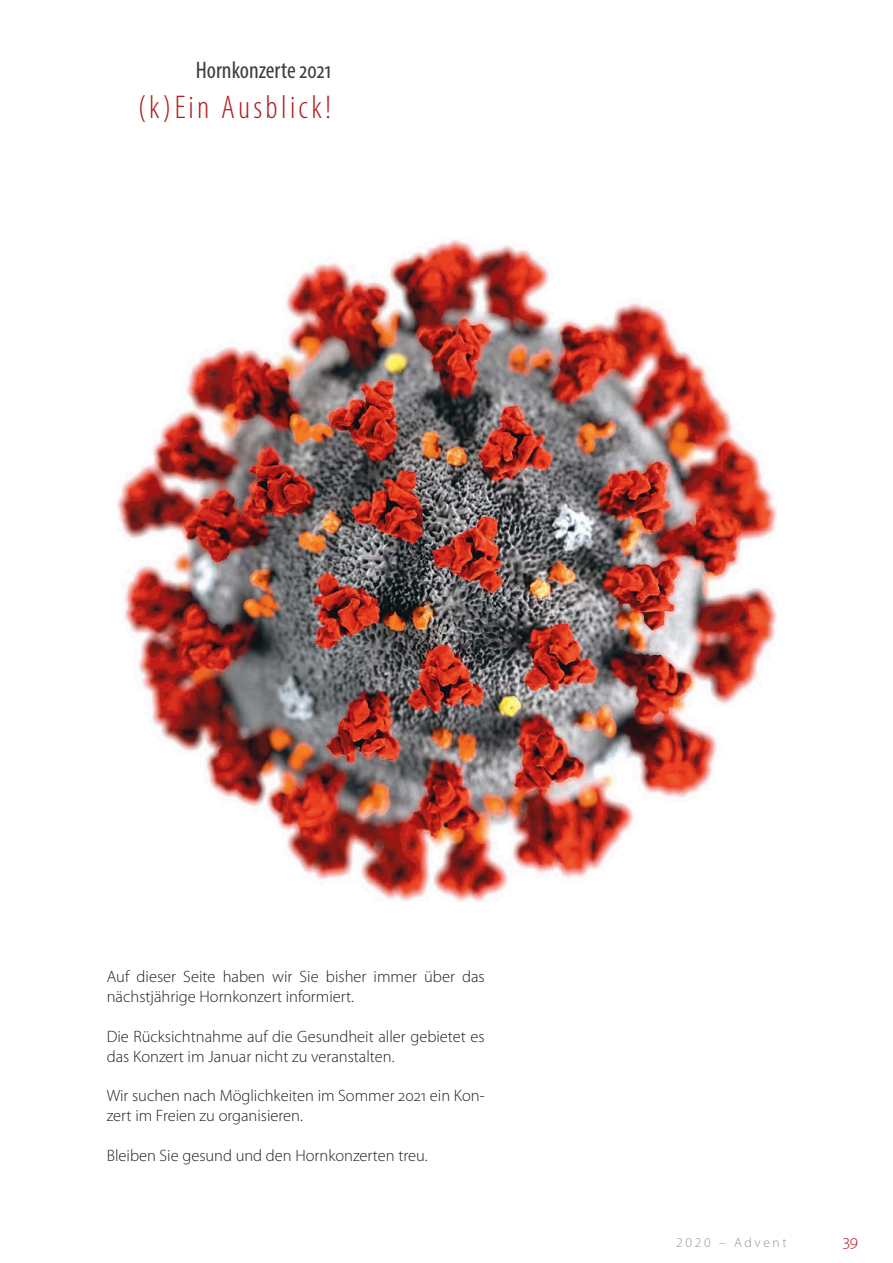
<style>
.page{position:relative;width:893px;height:1263px;background:#fff}
.page>*{position:absolute;margin:0;border:0;box-sizing:border-box;transform-origin:0 0}
.t1{font:300 condensed 33px "Myriad Pro";letter-spacing:.1em;color:#af1e22}
.t2{font:condensed 24px "Myriad Pro";color:#3e3e3f}
.t3{font:300 18px "Myriad Pro";color:#af1e22}
.t4{font:300 16.5px/19.8px "Myriad Pro";color:#231f20}
.t5{font:300 13.5px "Myriad Pro";letter-spacing:.2em;color:#939598}
</style>
<div class="page">
<img style="left:116px;top:239px;width:661px;height:663px">
<h2 class="t2" style="left:196px;top:56px;width:137px">Hornkonzerte 2021</h2>
<h1 class="t1" style="left:138px;top:89px;width:195px">(k)Ein Ausblick!</h1>
<p class="t4" style="left:107px;top:967px;width:379px">Auf dieser Seite haben wir Sie bisher immer über das nächstjährige Hornkonzert informiert.</p>
<p class="t4" style="left:107px;top:1026px;width:379px">Die Rücksichtnahme auf die Gesundheit aller gebietet es das Konzert im Januar nicht zu veranstalten.</p>
<p class="t4" style="left:107px;top:1086px;width:379px">Wir suchen nach Möglichkeiten im Sommer 2021 ein Kon&shy;zert im Freien zu organisieren.</p>
<p class="t4" style="left:107px;top:1145px;width:322px">Bleiben Sie gesund und den Hornkonzerten treu.</p>
<p class="t5" style="left:676px;top:1235px;width:112px">2020 – Advent</p>
<p class="t3" style="left:843px;top:1231px;width:17px">39</p>
</div>
